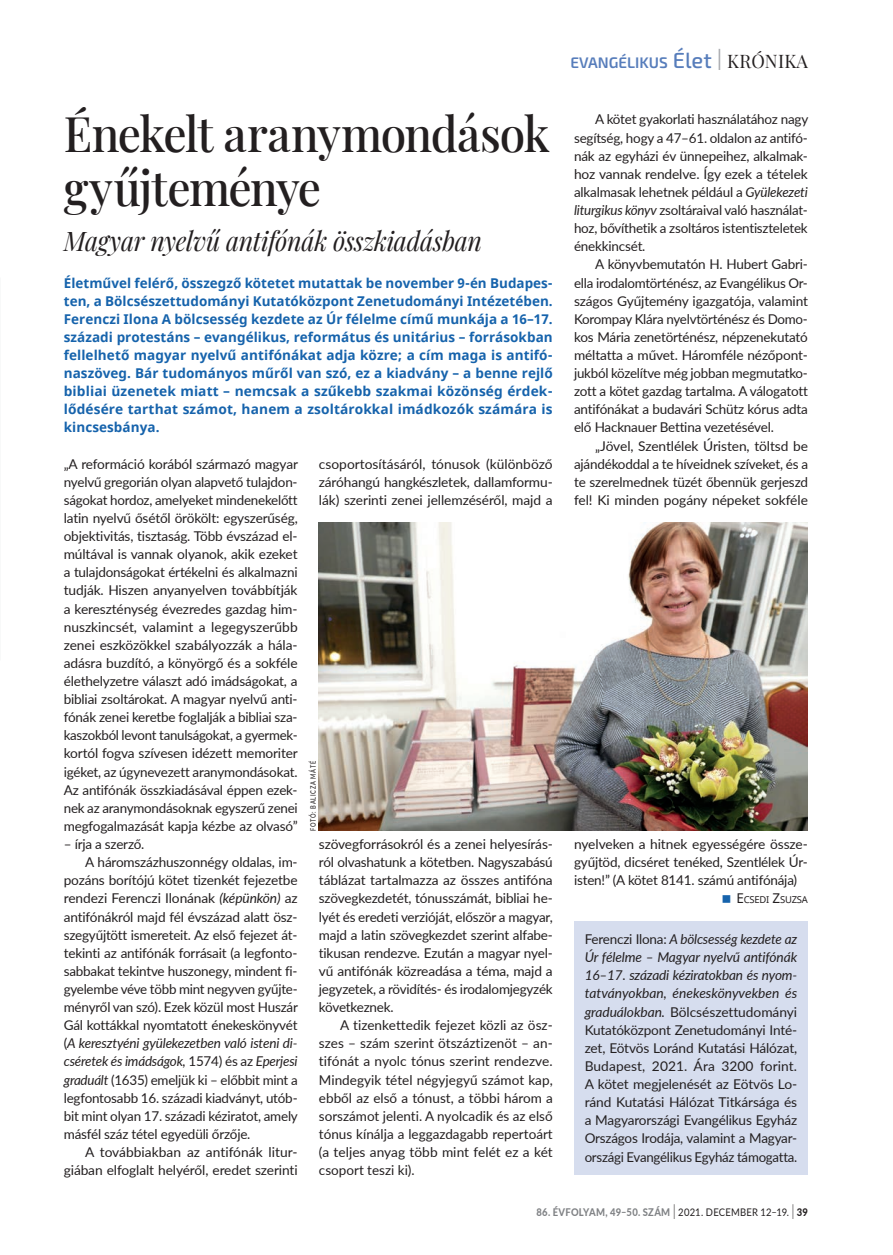
<style>
.page{position:relative;width:893px;height:1255px;background:#fff}
.page>*{position:absolute;margin:0;border:0;box-sizing:border-box;transform-origin:0 0}
.t1{font:500 48px/54.3px "Playfair Display";letter-spacing:-.03em;color:#231f20;scale:.96 1}
.t2{font:italic 27px "Playfair Display";letter-spacing:-.015em;color:#231f20;scale:.93 1}
.t3{font:600 15.3px "Exo 2";color:#577dbb}
.t4{font:13.5px/18.1px "Lato";letter-spacing:-.015em;color:#231f20;text-align:justify}
.t5{font:700 13.5px/18.1px "Noto Sans";letter-spacing:.01em;color:#1663ac;text-align:justify}
.t6{font:italic 13.5px "Lato";letter-spacing:-.015em;color:#231f20}
.t7{font:800 10.5px "Lato";letter-spacing:.03em;color:#808285;scale:.9 1}
.t8{font:9.45px "Noto Sans";letter-spacing:-.02em;color:#231f20}
.t9{font:500 7.5px "Lato";letter-spacing:.13em;color:#231f20;scale:.75 1}
.s1{font-style:italic}
.s2{font-style:normal}
.s3{font-weight:500;font-size:21.9px}
.s4{font-weight:300;font-size:30.6px;color:#a8a9ad}
.s5{font-family:"Playfair Display";font-weight:400;font-size:18.15px;color:#231f20}
.s6{font-size:13.5px}
.s7{font-weight:300;font-size:21px;color:#231f20}
.s8{font-weight:400;color:#231f20}
.s9{color:#231f20}
</style>
<div class="page">
<div style="left:574px;top:921px;width:234px;height:253px;background:#d6ddee"></div>
<img style="left:319px;top:523px;width:489px;height:307px">
<h1 class="t1" style="left:64px;top:102px;width:507px">Énekelt aranymondások gyűjteménye</h1>
<h2 class="t2" style="left:64px;top:220px;width:451px">Magyar nyelvű antifónák összkiadásban</h2>
<p class="t5" style="left:64px;top:274px;width:490px">Életművel felérő, összegző kötetet mutattak be november 9-én Budapes&shy;ten, a Bölcsészettudományi Kutatóközpont Zenetudományi Intézetében.<br>Ferenczi Ilona A bölcsesség kezdete az Úr félelme című munkája a 16–17. századi protestáns – evangélikus, református és unitárius – forrásokban fellelhető magyar nyelvű antifónákat adja közre; a cím maga is antifó&shy;naszöveg. Bár tudományos műről van szó, ez a kiadvány – a benne rejlő bibliai üzenetek miatt – nemcsak a szűkebb szakmai közönség érdek&shy;lődésére tarthat számot, hanem a zsoltárokkal imádkozók számára is kincsesbánya.</p>
<p class="t4" style="left:64px;top:454px;width:236px">„A reformáció korából származó magyar nyelvű gregorián olyan alapvető tulajdon&shy;ságokat hordoz, amelyeket mindenekelőtt latin nyelvű ősétől örökölt: egyszerűség, objektivitás, tisztaság. Több évszázad el&shy;múltával is vannak olyanok, akik ezeket a tulajdonságokat értékelni és alkalmazni tudják. Hiszen anyanyelven továbbítják a kereszténység évezredes gazdag him&shy;nuszkincsét, valamint a legegyszerűbb zenei eszközökkel szabályozzák a hála&shy;adásra buzdító, a könyörgő és a sokféle élethelyzetre választ adó imádságokat, a bibliai zsoltárokat. A magyar nyelvű anti&shy;fónák zenei keretbe foglalják a bibliai sza&shy;kaszokból levont tanulságokat, a gyermek&shy;kortól fogva szívesen idézett memoriter igéket, az úgynevezett aranymondásokat.<br>Az antifónák összkiadásával éppen ezek&shy;nek az aranymondásoknak egyszerű zenei megfogalmazását kapja kézbe az olvasó”</p>
<p class="t4" style="left:64px;top:834px;width:82px">– írja a szerző.</p>
<p class="t4" style="left:85px;top:852px;width:214px">A háromszázhuszonnégy oldalas, im-</p>
<p class="t4" style="left:64px;top:870px;width:235px">pozáns borítójú kötet tizenkét fejezetbe</p>
<p class="t4" style="left:64px;top:888px;width:235px">rendezi Ferenczi Ilonának <span class="s1">(képünkön)</span> az</p>
<p class="t4" style="left:64px;top:906px;width:235px">antifónákról majd fél évszázad alatt ös -</p>
<p class="t4" style="left:64px;top:925px;width:235px">szegyűjtött ismereteit. Az első fejezet át-</p>
<p class="t4" style="left:64px;top:943px;width:235px">tekinti az antifónák forrásait (a legfonto-</p>
<p class="t4" style="left:64px;top:961px;width:235px">sabbakat tekintve huszonegy, mindent fi-</p>
<p class="t4" style="left:64px;top:979px;width:235px">gyelembe véve több mint negyven gyűjte-</p>
<p class="t4" style="left:64px;top:997px;width:236px">ményről van szó). Ezek közül most Huszár</p>
<p class="t4" style="left:64px;top:1015px;width:235px">Gál kottákkal nyomtatott énekeskönyvét</p>
<p class="t6" style="left:64px;top:1033px;width:235px"><span class="s2">(</span>A keresztyéni gyülekezetben való isteni di-</p>
<p class="t6" style="left:64px;top:1051px;width:235px">cséretek és imádságok, <span class="s2">1574) és az</span> Eperjesi</p>
<p class="t4" style="left:64px;top:1069px;width:235px"><span class="s1">graduált</span> (1635) emeljük ki – előbbit mint a</p>
<p class="t4" style="left:64px;top:1088px;width:235px">legfontosabb 16. századi kiadványt, utób-</p>
<p class="t4" style="left:64px;top:1106px;width:236px">bit mint olyan 17. századi kéziratot, amely</p>
<p class="t4" style="left:64px;top:1124px;width:188px">másfél száz tétel egyedüli őrzője.</p>
<p class="t4" style="left:85px;top:1142px;width:214px">A továbbiakban az antifónák litur-</p>
<p class="t4" style="left:64px;top:1160px;width:235px">giában elfoglalt helyéről, eredet szerinti</p>
<p class="t4" style="left:319px;top:454px;width:235px">csoportosításáról, tónusok (különböző záróhangú hangkészletek, dallamformu&shy;lák) szerinti zenei jellemzéséről, majd a</p>
<p class="t9" style="left:308px;top:830px;width:95px;rotate:-90deg">FOTÓ: BALICZA MÁTÉ</p>
<p class="t4" style="left:319px;top:834px;width:235px">szövegforrásokról és a zenei helyesírás&shy;ról olvashatunk a kötetben. Nagyszabású táblázat tartalmazza az összes antifóna szövegkezdetét, tónusszámát, bibliai he&shy;lyét és eredeti verzióját, először a magyar, majd a latin szövegkezdet szerint alfabe&shy;tikusan rendezve. Ezután a magyar nyel&shy;vű antifónák közreadása a téma, majd a jegyzetek, a rövidítés- és irodalomjegyzék következnek.</p>
<p class="t4" style="left:319px;top:1015px;width:235px;text-indent:21px">A tizenkettedik fejezet közli az ös - szes – szám szerint ötszáztizenöt – an&shy;tifónát a nyolc tónus szerint rendezve.<br>Mindegyik tétel négyjegyű számot kap, ebből az első a tónust, a többi három a sorszámot jelenti. A nyolcadik és az első tónus kínálja a leggazdagabb repertoárt (a teljes anyag több mint felét ez a két csoport teszi ki).</p>
<p class="t3" style="left:570px;top:53px;width:239px">EVANGÉLIKUS <span class="s3">Élet</span> <span class="s4">I</span> <span class="s5">KRÓNIKA</span></p>
<p class="t4" style="left:574px;top:110px;width:236px;text-indent:21px">A kötet gyakorlati használatához nagy segítség, hogy a 47–61. oldalon az antifó&shy;nák az egyházi év ünnepeihez, alkalmak&shy;hoz vannak rendelve. Így ezek a tételek alkalmasak lehetnek például a <span class="s1">Gyülekezeti liturgikus könyv</span> zsoltáraival való használat&shy;hoz, bővíthetik a zsoltáros istentiszteletek énekkincsét.</p>
<p class="t4" style="left:574px;top:255px;width:235px;text-indent:21px">A könyvbemutatón H. Hubert Gabri&shy;ella irodalomtörténész, az Evangélikus Or&shy;szágos Gyűjtemény igazgatója, valamint Korompay Klára nyelvtörténész és Domo&shy;kos Mária zenetörténész, népzenekutató méltatta a művet. Háromféle nézőpont&shy;jukból közelítve még jobban megmutatko&shy;zott a kötet gazdag tartalma. A válogatott antifónákat a budavári Schütz kórus adta elő Hacknauer Bettina vezetésével.</p>
<p class="t4" style="left:574px;top:436px;width:235px;text-indent:21px">„Jövel, Szentlélek Úristen, töltsd be ajándékoddal a te híveidnek szíveket, és a te szerelmednek tüzét őbennük gerjeszd fel! Ki minden pogány népeket sokféle</p>
<p class="t4" style="left:574px;top:834px;width:235px">nyelveken a hitnek egyességére össze&shy;gyűjtöd, dicséret tenéked, Szentlélek Úr&shy;isten!” (A kötet 8141. számú antifónája)</p>
<p class="t8" style="left:736px;top:893px;width:73px"><span class="s6">E</span>CSEDI <span class="s6">Z</span>SUZSA</p>
<p class="t4" style="left:585px;top:929px;width:214px">Ferenczi Ilona: <span class="s1">A bölcsesség kezdete az Úr félelme – Magyar nyelvű antifónák 16–17. századi kéziratokban és nyom&shy;tatványokban, énekeskönyvekben és graduálokban.</span> Bölcsészettudományi Kutatóközpont Zenetudományi Inté&shy;zet, Eötvös Loránd Kutatási Hálózat, Budapest, 2021. Ára 3200 forint.<br>A kötet megjelenését az Eötvös Lo&shy;ránd Kutatási Hálózat Titkársága és a Magyarországi Evangélikus Egyház Országos Irodája, valamint a Magyar&shy;országi Evangélikus Egyház támogatta.</p>
<p class="t7" style="left:536px;top:1203px;width:303px">86. ÉVFOLYAM, 49–50. SZÁM <span class="s7">I</span> <span class="s8">2021. DECEMBER 12–19.</span> <span class="s7">I</span> <span class="s9">39</span></p>
</div>
